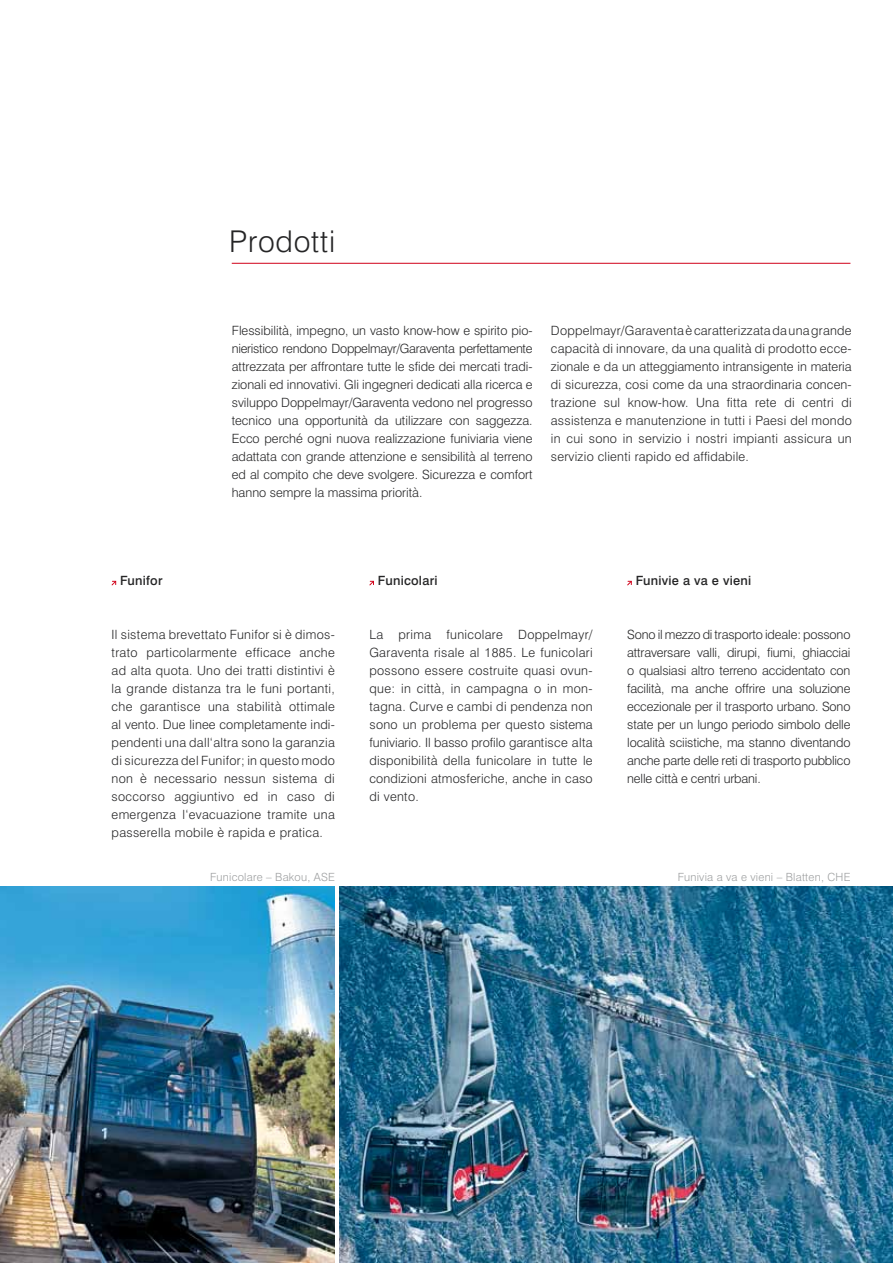
<style>
.page{position:relative;width:893px;height:1263px;background:#fff}
.page>*{position:absolute;margin:0;border:0;box-sizing:border-box;transform-origin:0 0}
.t1{font:300 30px "Swiss 721 BT";letter-spacing:.025em;color:#252526}
.t2{font:300 12.75px/18px "Swiss 721 BT";letter-spacing:.015em;color:#252526;text-align:justify}
.t3{font:500 12.75px "Swiss 721 BT";letter-spacing:.02em;color:#252526}
.t4{font:300 11.25px "Swiss 721 BT";letter-spacing:.02em;color:#9c9e9f}
</style>
<div class="page">
<hr style="left:232px;top:263px;width:618px;height:1px;background:#d10019">
<img style="left:339px;top:887px;width:554px;height:376px">
<img style="left:1px;top:887px;width:334px;height:376px">
<img style="left:0;top:887px;width:1px;height:376px">
<svg style="left:369px;top:581px;width:5px;height:4px"></svg>
<svg style="left:627px;top:581px;width:5px;height:4px"></svg>
<svg style="left:112px;top:581px;width:4px;height:4px"></svg>
<h1 class="t1" style="left:229px;top:223px;width:107px">Prodotti</h1>
<p class="t3" style="left:120px;top:573px;width:44px">Funifor</p>
<p class="t2" style="left:232px;top:321px;width:302px">Flessibilità, impegno, un vasto know-how e spirito pio&shy;nieristico rendono Doppelmayr/Garaventa perfettamente attrezzata per affrontare tutte le sfide dei mercati tradi&shy;zionali ed innovativi. Gli ingegneri dedicati alla ricerca e sviluppo Doppelmayr/Garaventa vedono nel progresso tecnico una opportunità da utilizzare con saggezza.<br>Ecco perché ogni nuova realizzazione funiviaria viene adattata con grande attenzione e sensibilità al terreno ed al compito che deve svolgere. Sicurezza e comfort hanno sempre la massima priorità.</p>
<p class="t2" style="left:551px;top:321px;width:302px">Doppelmayr/Garaventa è caratterizzata da una grande capacità di innovare, da una qualità di prodotto ecce&shy;zionale e da un atteggiamento intransigente in materia di sicurezza, cosi come da una straordinaria concen&shy;trazione sul know-how. Una fitta rete di centri di assistenza e manutenzione in tutti i Paesi del mondo in cui sono in servizio i nostri impianti assicura un servizio clienti rapido ed affidabile.</p>
<p class="t3" style="left:378px;top:573px;width:61px">Funicolari</p>
<p class="t3" style="left:636px;top:573px;width:117px">Funivie a va e vieni</p>
<p class="t2" style="left:112px;top:626px;width:225px">Il sistema brevettato Funifor si è dimos&shy;trato particolarmente efficace anche ad alta quota. Uno dei tratti distintivi è la grande distanza tra le funi portanti, che garantisce una stabilità ottimale al vento. Due linee completamente indi&shy;pendenti una dall‘altra sono la garanzia di sicurezza del Funifor; in questo modo non è necessario nessun sistema di soccorso aggiuntivo ed in caso di emergenza l‘evacuazione tramite una passerella mobile è rapida e pratica.</p>
<p class="t2" style="left:369px;top:626px;width:225px">La prima funicolare Doppelmayr/ Garaventa risale al 1885. Le funicolari possono essere costruite quasi ovun&shy;que: in città, in campagna o in mon&shy;tagna. Curve e cambi di pendenza non sono un problema per questo sistema funiviario. Il basso profilo garantisce alta disponibilità della funicolare in tutte le condizioni atmosferiche, anche in caso di vento.</p>
<p class="t2" style="left:627px;top:626px;width:225px">Sono il mezzo di trasporto ideale: possono attraversare valli, dirupi, fiumi, ghiacciai o qualsiasi altro terreno accidentato con facilità, ma anche offrire una soluzione eccezionale per il trasporto urbano. Sono state per un lungo periodo simbolo delle località sciistiche, ma stanno diventando anche parte delle reti di trasporto pubblico nelle città e centri urbani.</p>
<p class="t4" style="left:210px;top:870px;width:126px">Funicolare – Bakou, ASE</p>
<p class="t4" style="left:678px;top:870px;width:174px">Funivia a va e vieni – Blatten, CHE</p>
</div>
